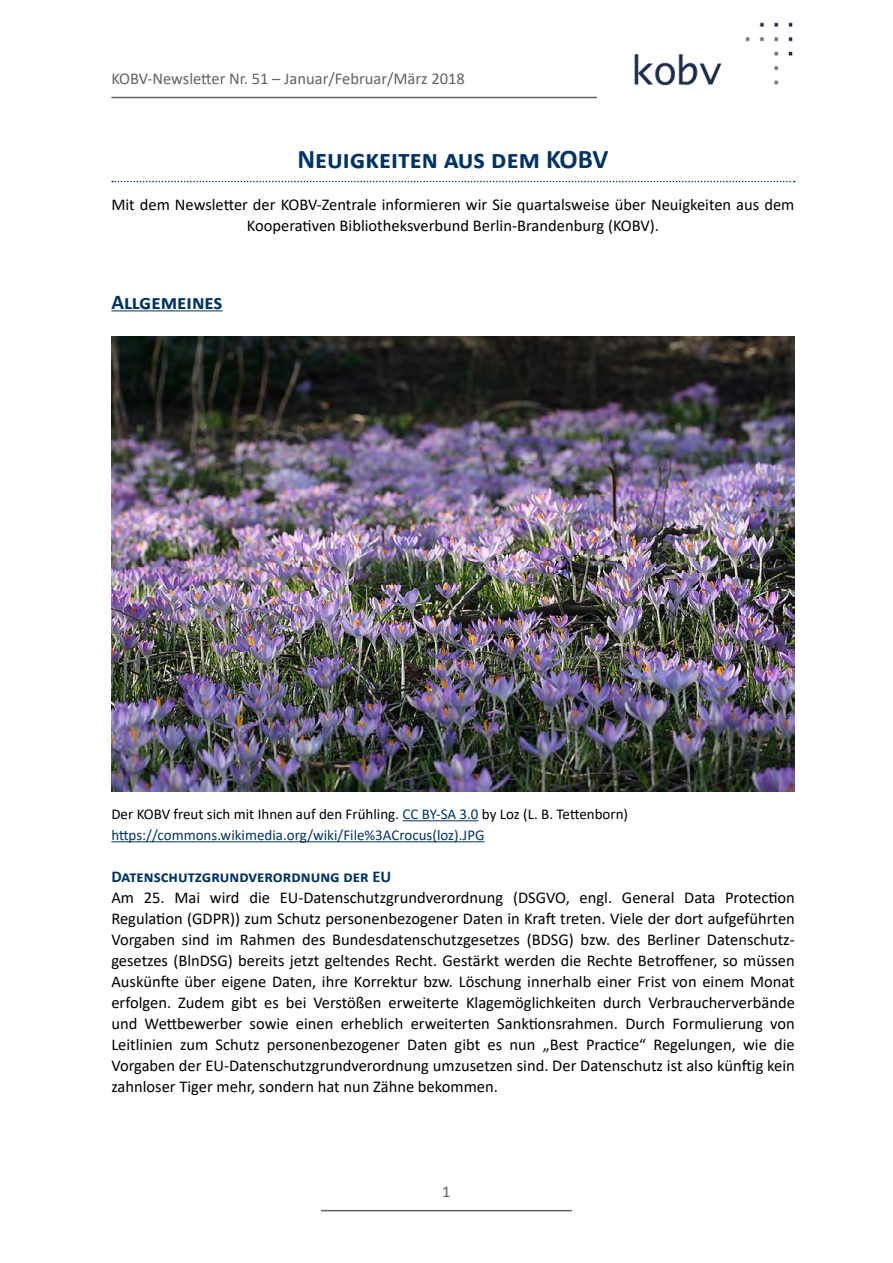
<style>
.page{position:relative;width:893px;height:1263px;background:#fff}
.page>*{position:absolute;margin:0;border:0;box-sizing:border-box;transform-origin:0 0}
.t1{font:700 27px "Calibri";color:#036}
.t2{font:700 21px "Calibri";color:#036}
.t3{font:16.5px/21px "Calibri";color:#000;text-align:center}
.t4{font:16.5px "Calibri";color:#636363}
.t5{font:700 16.5px "Calibri";color:#036}
.t6{font:15px/21px "Calibri";color:#036}
.s1{color:#000}
</style>
<div class="page">
<img style="left:634px;top:22px;width:159px;height:64px">
<hr style="left:111px;top:97px;width:486px;height:1px;background:#636363">
<svg style="left:112px;top:181px;width:683px;height:1px"></svg>
<hr style="left:111px;top:311px;width:112px;height:1px;background:#036">
<hr style="left:403px;top:820px;width:76px;height:1px;background:#036">
<hr style="left:111px;top:841px;width:374px;height:1px;background:#036">
<hr style="left:321px;top:1210px;width:251px;height:1px;background:#636363">
<img style="left:111px;top:336px;width:684px;height:456px">
<p class="t4" style="left:111px;top:67px;width:355px">KOBV-Newsletter Nr. 51 – Januar/Februar/März 2018</p>
<h1 class="t1" style="left:297px;top:140px;width:313px">Neuigkeiten aus dem KOBV</h1>
<p class="t3" style="left:111px;top:194px;width:685px">Mit dem Newsletter der KOBV-Zentrale informieren wir Sie quartalsweise über Neuigkeiten aus dem<br>Kooperativen Bibliotheksverbund Berlin-Brandenburg (KOBV).</p>
<p class="t2" style="left:111px;top:287px;width:113px">Allgemeines</p>
<p class="t6" style="left:111px;top:803px;width:518px"><span class="s1">Der KOBV freut sich mit Ihnen auf den Frühling.</span> CC BY-SA 3.0 <span class="s1">by Loz (L. B. Tettenborn) </span>https://commons.wikimedia.org/wiki/File%3ACrocus(loz).JPG</p>
<p class="t5" style="left:111px;top:865px;width:281px">Datenschutzgrundverordnung der EU</p>
<p class="t3" style="left:111px;top:887px;width:685px;text-align:justify">Am 25. Mai wird die EU-Datenschutzgrundverordnung (DSGVO, engl. General Data Protection Regulation (GDPR)) zum Schutz personenbezogener Daten in Kraft treten. Viele der dort aufgeführten Vorgaben sind im Rahmen des Bundesdatenschutzgesetzes (BDSG) bzw. des Berliner Datenschutz&shy;gesetzes (BlnDSG) bereits jetzt geltendes Recht. Gestärkt werden die Rechte Betroffener, so müssen Auskünfte über eigene Daten, ihre Korrektur bzw. Löschung innerhalb einer Frist von einem Monat erfolgen. Zudem gibt es bei Verstößen erweiterte Klagemöglichkeiten durch Verbraucherverbände und Wettbewerber sowie einen erheblich erweiterten Sanktionsrahmen. Durch Formulierung von Leitlinien zum Schutz personenbezogener Daten gibt es nun „Best Practice“ Regelungen, wie die Vorgaben der EU-Datenschutzgrundverordnung umzusetzen sind. Der Datenschutz ist also künftig kein zahnloser Tiger mehr, sondern hat nun Zähne bekommen.</p>
<p class="t4" style="left:442px;top:1180px;width:10px">1</p>
</div>
